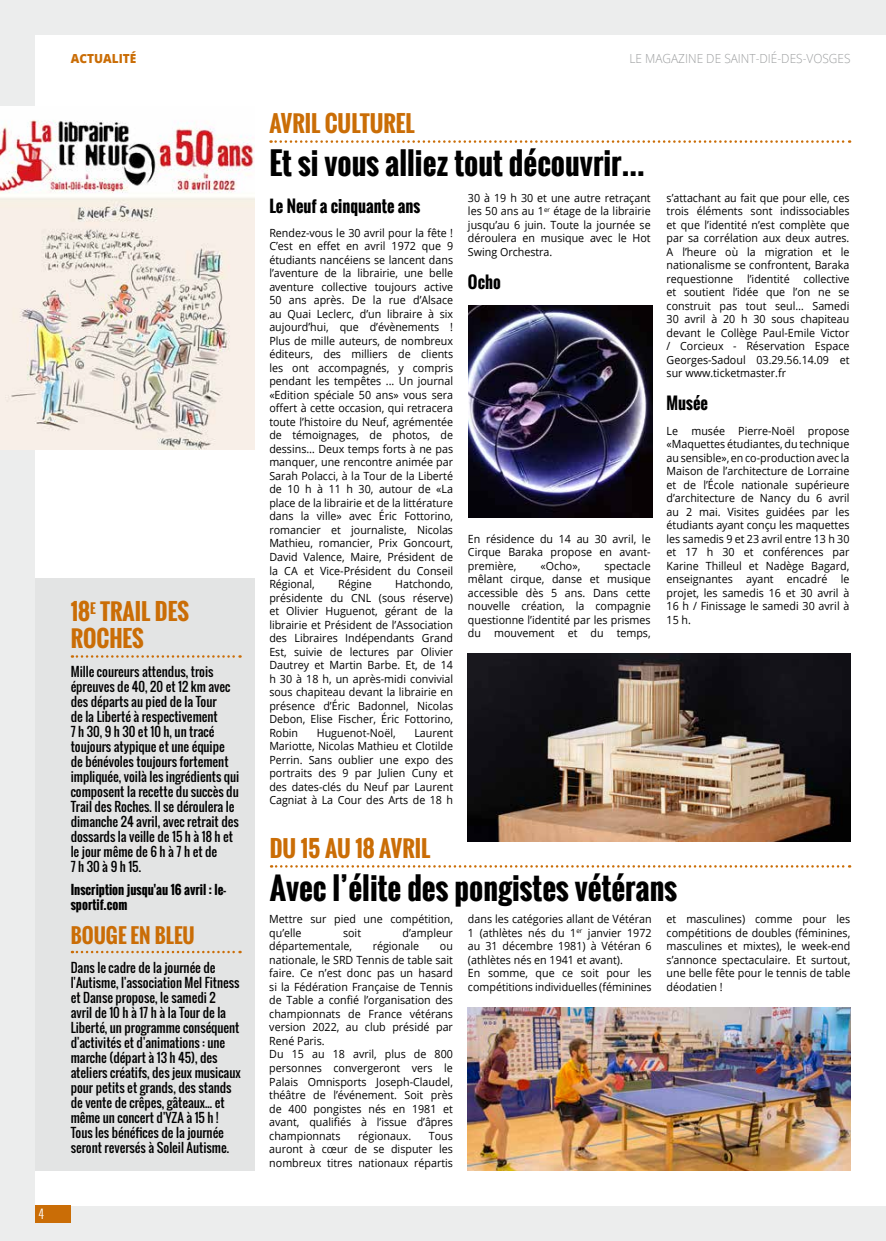
<style>
.page{position:relative;width:886px;height:1241px;background:#fff}
.page>*{position:absolute;margin:0;border:0;box-sizing:border-box;transform-origin:0 0}
.t1{font:700 30px "Oswald";color:#000}
.t2{font:700 22.5px "Oswald";color:#ca6d06}
.t3{font:700 20px "Oswald";color:#ca6d06}
.t4{font:700 16.25px "Oswald";color:#000}
.t5{font:12.5px/15px "Oswald";color:#000}
.t6{font:700 12.5px/15px "Oswald";color:#000}
.t7{font:300 12.5px "Open Sans";color:#9c9e9f;scale:.95 1}
.t8{font:800 12.5px "Open Sans";color:#ca6d06;scale:.95 1}
.t9{font:300 12.5px "Oswald";color:#fff}
.t10{font:11.25px/13.5px "Open Sans";color:#000;text-align:justify;scale:.95 1}
</style>
<div class="page">
<div style="left:0;top:0;width:886px;height:1240px;background:#eceded"></div>
<div style="left:35px;top:35px;width:851px;height:1170px;background:#fff"></div>
<svg style="left:271px;top:140px;width:579px;height:3px"></svg>
<img style="left:0;top:106px;width:255px;height:343px">
<img style="left:468px;top:653px;width:382px;height:188px">
<img style="left:468px;top:305px;width:184px;height:212px">
<div style="left:35px;top:578px;width:219px;height:591px;background:#e3e4e4"></div>
<svg style="left:72px;top:655px;width:169px;height:2px"></svg>
<svg style="left:72px;top:950px;width:169px;height:3px"></svg>
<svg style="left:271px;top:865px;width:579px;height:2px"></svg>
<img style="left:468px;top:1007px;width:382px;height:162px">
<div style="left:35px;top:1205px;width:36px;height:17px;background:#ca6d06"></div>
<p class="t9" style="left:39px;top:1204px;width:7px">4</p>
<p class="t8" style="left:71px;top:49px;width:70px">ACTUALITÉ</p>
<p class="t7" style="left:629px;top:50px;width:234px">LE MAGAZINE DE SAINT-DIÉ-DES-VOSGES</p>
<h2 class="t2" style="left:71px;top:594px;width:120px">18<sup>E</sup> TRAIL DES</h2>
<h2 class="t2" style="left:71px;top:621px;width:75px">ROCHES</h2>
<p class="t5" style="left:71px;top:664px;width:170px">Mille coureurs attendus, trois épreuves de 40, 20 et 12 km avec des départs au pied de la Tour<br>de la Liberté à respectivement<br>7 h 30, 9 h 30 et 10 h, un tracé toujours atypique et une équipe de bénévoles toujours fortement impliquée, voilà les ingrédients qui composent la recette du succès du<br>Trail des Roches. Il se déroulera le dimanche 24 avril, avec retrait des dossards la veille de 15 h à 18 h et le jour même de 6 h à 7 h et de<br>7 h 30 à 9 h 15.</p>
<p class="t6" style="left:71px;top:881px;width:157px">Inscription jusqu'au 16 avril : le&shy;sportif.com</p>
<h3 class="t3" style="left:71px;top:919px;width:126px">BOUGE EN BLEU</h3>
<p class="t5" style="left:71px;top:959px;width:172px">Dans le cadre de la journée de l'Autisme, l'association Mel Fitness et Danse propose, le samedi 2<br>avril de 10 h à 17 h à la Tour de la<br>Liberté, un programme conséquent d'activités et d'animations : une marche (départ à 13 h 45), des ateliers créatifs, des jeux musicaux pour petits et grands, des stands de vente de crêpes, gâteaux... et même un concert d'YZA à 15 h !<br>Tous les bénéfices de la journée seront reversés à Soleil Autisme.</p>
<h2 class="t2" style="left:269px;top:107px;width:147px">AVRIL CULTUREL</h2>
<h1 class="t1" style="left:269px;top:141px;width:377px">Et si vous alliez tout découvrir...</h1>
<h3 class="t4" style="left:269px;top:193px;width:153px">Le Neuf a cinquante ans</h3>
<p class="t10" style="left:269px;top:226px;width:195px">Rendez-vous le 30 avril pour la fête !<br>C’est en effet en avril 1972 que 9 étudiants nancéiens se lancent dans l’aventure de la librairie, une belle aventure collective toujours active 50 ans après. De la rue d’Alsace au Quai Leclerc, d’un libraire à six aujourd’hui, que d’évènements !<br>Plus de mille auteurs, de nombreux éditeurs, des milliers de clients les ont accompagnés, y compris pendant les tempêtes ... Un journal «Edition spéciale 50 ans» vous sera offert à cette occasion, qui retracera toute l’histoire du Neuf, agrémentée de témoignages, de photos, de dessins… Deux temps forts à ne pas manquer, une rencontre animée par Sarah Polacci, à la Tour de la Liberté de 10 h à 11 h 30, autour de «La place de la librairie et de la littérature dans la ville» avec Éric Fottorino, romancier et journaliste, Nicolas Mathieu, romancier, Prix Goncourt, David Valence, Maire, Président de la CA et Vice-Président du Conseil Régional,</p>
<p class="t10" style="left:468px;top:191px;width:194px">30 à 19 h 30 et une autre retraçant les 50 ans au 1<sup>er</sup> étage de la librairie jusqu’au 6 juin. Toute la journée se déroulera en musique avec le Hot Swing Orchestra.</p>
<h3 class="t4" style="left:468px;top:270px;width:34px">Ocho</h3>
<p class="t10" style="left:468px;top:531px;width:194px">En résidence du 14 au 30 avril, le Cirque Baraka propose en avant&shy;première,</p>
<p class="t10" style="left:468px;top:558px;width:194px;text-indent:136px">spectacle mêlant cirque, danse et musique accessible dès 5 ans. Dans cette nouvelle création, la compagnie questionne l’identité par les prismes du mouvement et du temps,</p>
<p class="t10" style="left:541px;top:558px;width:43px">«Ocho»,</p>
<p class="t10" style="left:338px;top:577px;width:37px">Régine</p>
<p class="t10" style="left:269px;top:577px;width:195px;text-indent:126px">Hatchondo, présidente du CNL (sous réserve) et Olivier Huguenot, gérant de la librairie et Président de l’Association des Libraires Indépendants Grand Est, suivie de lectures par Olivier Dautrey et Martin Barbe. Et, de 14 h 30 à 18 h, un après-midi convivial sous chapiteau devant la librairie en présence d’Éric Badonnel, Nicolas Debon, Elise Fischer, Éric Fottorino, Robin</p>
<p class="t10" style="left:317px;top:725px;width:85px">Huguenot-Noël,</p>
<p class="t10" style="left:269px;top:725px;width:195px;text-indent:145px">Laurent Mariotte, Nicolas Mathieu et Clotilde Perrin. Sans oublier une expo des portraits des 9 par Julien Cuny et des dates-clés du Neuf par Laurent Cagniat à La Cour des Arts de 18 h</p>
<p class="t10" style="left:666px;top:191px;width:194px">s’attachant au fait que pour elle, ces trois éléments sont indissociables et que l’identité n’est complète que par sa corrélation aux deux autres.<br>A l’heure où la migration et le nationalisme se confrontent, Baraka requestionne l’identité collective et soutient l’idée que l’on ne se construit pas tout seul… Samedi 30 avril à 20 h 30 sous chapiteau devant le Collège Paul-Emile Victor / Corcieux - Réservation Espace Georges-Sadoul 03.29.56.14.09 et sur www.ticketmaster.fr</p>
<h3 class="t4" style="left:666px;top:391px;width:43px">Musée</h3>
<p class="t10" style="left:666px;top:423px;width:194px">Le musée Pierre-Noël propose «Maquettes étudiantes, du technique au sensible», en co-production avec la Maison de l’architecture de Lorraine et de l’École nationale supérieure d’architecture de Nancy du 6 avril au 2 mai. Visites guidées par les étudiants ayant conçu les maquettes les samedis 9 et 23 avril entre 13 h 30 et 17 h 30 et conférences par Karine Thilleul et Nadège Bagard, enseignantes ayant encadré le projet, les samedis 16 et 30 avril à 16 h / Finissage le samedi 30 avril à</p>
<p class="t10" style="left:666px;top:612px;width:27px">15 h.</p>
<h2 class="t2" style="left:270px;top:831px;width:162px">DU 15 AU 18 AVRIL</h2>
<h1 class="t1" style="left:270px;top:865px;width:409px">Avec l’élite des pongistes vétérans</h1>
<p class="t10" style="left:269px;top:912px;width:195px">Mettre sur pied une compétition, qu’elle</p>
<p class="t10" style="left:468px;top:912px;width:195px;text-align:left">dans les catégories allant de Vétéran 1 (athlètes nés du 1<sup>er</sup> janvier 1972 au 31 décembre 1981) à Vétéran 6 (athlètes nés en 1941 et avant).<br>En somme, que ce soit pour les compétitions individuelles (féminines</p>
<p class="t10" style="left:667px;top:912px;width:195px">et masculines) comme pour les compétitions de doubles (féminines, masculines et mixtes), le week-end s’annonce spectaculaire. Et surtout, une belle fête pour le tennis de table déodatien !</p>
<p class="t10" style="left:343px;top:925px;width:20px">soit</p>
<p class="t10" style="left:402px;top:925px;width:55px">d’ampleur</p>
<p class="t10" style="left:269px;top:939px;width:89px">départementale,</p>
<p class="t10" style="left:373px;top:939px;width:51px">régionale</p>
<p class="t10" style="left:269px;top:939px;width:195px;text-align:left;text-indent:171px">ou nationale, le SRD Tennis de table sait faire. Ce n’est donc pas un hasard si la Fédération Française de Tennis de Table a confié l’organisation des championnats de France vétérans version 2022, au club présidé par<br>René Paris.<br>Du 15 au 18 avril, plus de 800 personnes convergeront vers le<br>Palais Omnisports Joseph-Claudel, théâtre de l’événement. Soit près de 400 pongistes nés en 1981 et avant, qualifiés à l’issue d’âpres championnats</p>
<p class="t10" style="left:358px;top:1128px;width:57px">régionaux.</p>
<p class="t10" style="left:269px;top:1128px;width:195px;text-indent:160px">Tous auront à cœur de se disputer les nombreux titres nationaux répartis</p>
</div>
